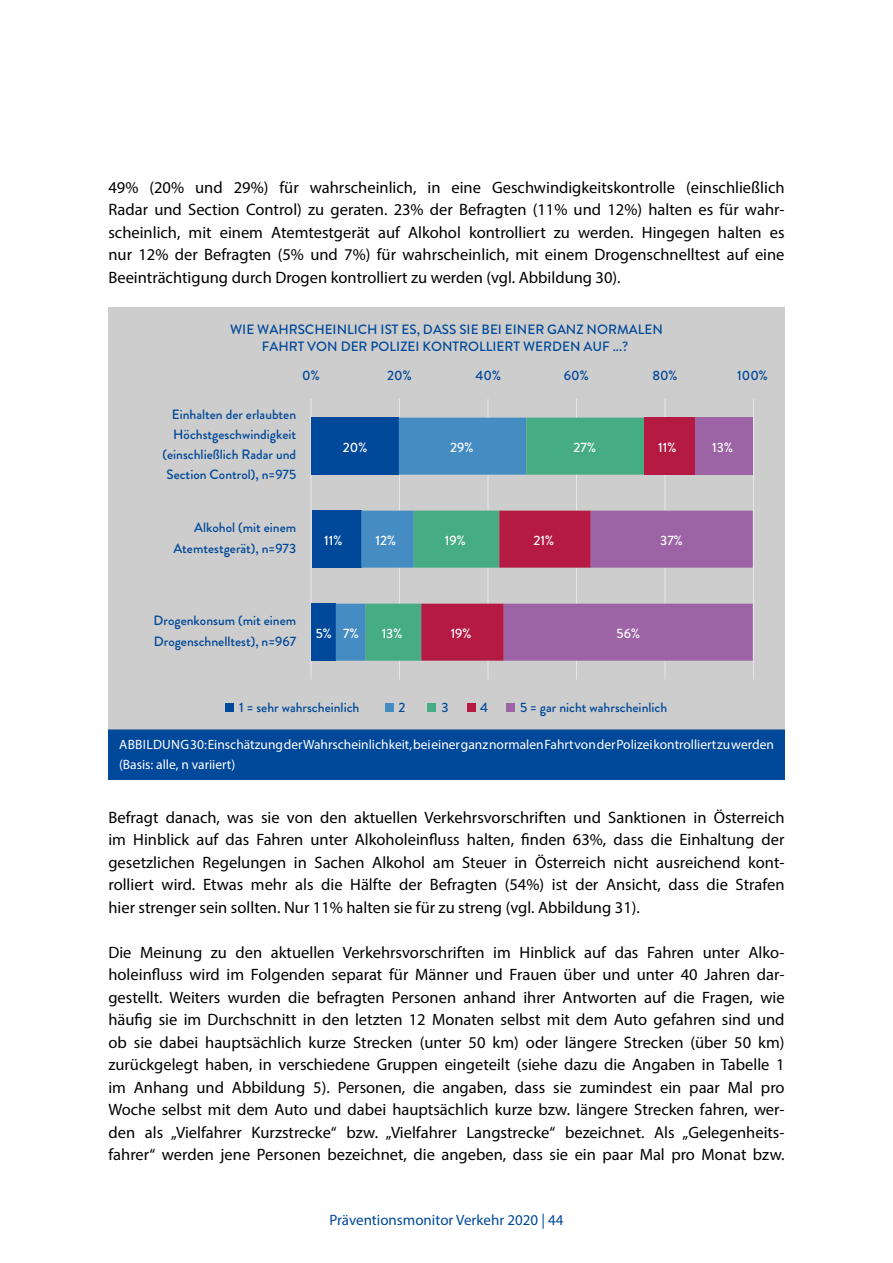
<style>
.page{position:relative;width:893px;height:1263px;background:#fff}
.page>*{position:absolute;margin:0;border:0;box-sizing:border-box;transform-origin:0 0}
.FLIESS{font:16.5px/22.5px "Myriad Pro";color:#000;text-align:justify}
.t1{font:15px "Myriad Pro";color:#00489a}
.t2{font:500 13.5px/20px "Brandon Grotesque";color:#00489a;text-align:right}
.t3{font:13.5px/19.5px "Myriad Pro";color:#fff}
.t4{font:500 13.5px "Brandon Grotesque";color:#fff}
</style>
<div class="page">
<div style="left:108px;top:729px;width:676px;height:50px;background:#00489a"></div>
<div style="left:108px;top:307px;width:676px;height:422px;background:#cccdcc"></div>
<hr style="left:311px;top:399px;width:1px;height:280px;background:#e8e8e8">
<hr style="left:399px;top:399px;width:1px;height:280px;background:#e8e8e8">
<hr style="left:488px;top:399px;width:1px;height:280px;background:#e8e8e8">
<hr style="left:576px;top:399px;width:1px;height:280px;background:#e8e8e8">
<hr style="left:665px;top:399px;width:1px;height:280px;background:#e8e8e8">
<hr style="left:753px;top:399px;width:1px;height:280px;background:#e8e8e8">
<div style="left:312px;top:418px;width:87px;height:57px;background:#00489a"></div>
<div style="left:312px;top:511px;width:49px;height:57px;background:#00489a"></div>
<div style="left:312px;top:604px;width:24px;height:57px;background:#00489a"></div>
<div style="left:226px;top:703px;width:8px;height:8px;background:#00489a"></div>
<svg style="left:336px;top:510px;width:30px;height:151px"></svg>
<div style="left:385px;top:703px;width:8px;height:8px;background:#458cc3"></div>
<svg style="left:366px;top:418px;width:279px;height:243px"></svg>
<div style="left:428px;top:703px;width:8px;height:8px;background:#45ac84"></div>
<div style="left:645px;top:418px;width:51px;height:57px;background:#b51a43"></div>
<div style="left:467px;top:703px;width:9px;height:8px;background:#b51a43"></div>
<div style="left:696px;top:418px;width:57px;height:57px;background:#9c63a5"></div>
<svg style="left:421px;top:511px;width:332px;height:150px"></svg>
<div style="left:506px;top:703px;width:9px;height:8px;background:#9c63a5"></div>
<p class="FLIESS" style="left:108px;top:176px;width:678px">49% (20% und 29%) für wahrscheinlich, in eine Geschwindigkeitskontrolle (einschließlich Radar und Section Control) zu geraten. 23% der Befragten (11% und 12%) halten es für wahr&shy;scheinlich, mit einem Atemtestgerät auf Alkohol kontrolliert zu werden. Hingegen halten es nur 12% der Befragten (5% und 7%) für wahrscheinlich, mit einem Drogenschnelltest auf eine Beeinträchtigung durch Drogen kontrolliert zu werden (vgl. Abbildung 30).</p>
<p class="t2" style="left:230px;top:322px;width:434px;line-height:16.2px;text-align:center">WIE WAHRSCHEINLICH IST ES, DASS SIE BEI EINER GANZ NORMALEN<br>FAHRT VON DER POLIZEI KONTROLLIERT WERDEN AUF ...?</p>
<p class="t2" style="left:302px;top:366px;width:19px">0%</p>
<p class="t2" style="left:387px;top:366px;width:26px">20%</p>
<p class="t2" style="left:476px;top:366px;width:27px">40%</p>
<p class="t2" style="left:564px;top:366px;width:26px">60%</p>
<p class="t2" style="left:652px;top:366px;width:27px">80%</p>
<p class="t2" style="left:737px;top:366px;width:32px">100%</p>
<p class="t2" style="left:163px;top:405px;width:135px">Einhalten der erlaubten<br>Höchstgeschwindigkeit (einschließlich Radar und<br>Section Control), n=975</p>
<p class="t2" style="left:173px;top:517px;width:124px;line-height:21px">Alkohol (mit einem<br>Atemtestgerät), n=973</p>
<p class="t4" style="left:343px;top:438px;width:26px">20%</p>
<p class="t4" style="left:324px;top:531px;width:20px">11%</p>
<p class="t4" style="left:375px;top:531px;width:22px">12%</p>
<p class="t2" style="left:154px;top:610px;width:144px;line-height:21px;text-align:left">Drogenkonsum (mit einem<br>Drogenschnelltest), n=967</p>
<p class="t4" style="left:316px;top:624px;width:18px">5%</p>
<p class="t4" style="left:343px;top:624px;width:17px">7%</p>
<p class="t4" style="left:382px;top:624px;width:22px">13%</p>
<p class="t4" style="left:450px;top:438px;width:25px">29%</p>
<p class="t4" style="left:445px;top:531px;width:22px">19%</p>
<p class="t4" style="left:451px;top:624px;width:22px">19%</p>
<p class="t4" style="left:574px;top:438px;width:24px">27%</p>
<p class="t4" style="left:533px;top:531px;width:22px">21%</p>
<p class="t4" style="left:658px;top:438px;width:20px">11%</p>
<p class="t4" style="left:660px;top:531px;width:24px">37%</p>
<p class="t4" style="left:616px;top:624px;width:25px">56%</p>
<p class="t2" style="left:239px;top:697px;width:122px">1 = sehr wahrscheinlich</p>
<p class="t2" style="left:398px;top:697px;width:8px">2</p>
<p class="t2" style="left:441px;top:697px;width:9px">3</p>
<p class="t2" style="left:480px;top:697px;width:10px">4</p>
<p class="t2" style="left:520px;top:697px;width:149px">5 = gar nicht wahrscheinlich</p>
<p class="t4" style="left:712px;top:438px;width:22px">13%</p>
<p class="t3" style="left:119px;top:735px;width:656px">ABBILDUNG 30: Einschätzung der Wahrscheinlichkeit, bei einer ganz normalen Fahrt von der Polizei kontrolliert zu werden (Basis: alle, n variiert)</p>
<p class="FLIESS" style="left:108px;top:806px;width:678px">Befragt danach, was sie von den aktuellen Verkehrsvorschriften und Sanktionen in Österreich im Hinblick auf das Fahren unter Alkoholeinfluss halten, finden 63%, dass die Einhaltung der gesetzlichen Regelungen in Sachen Alkohol am Steuer in Österreich nicht ausreichend kont&shy;rolliert wird. Etwas mehr als die Hälfte der Befragten (54%) ist der Ansicht, dass die Strafen hier strenger sein sollten. Nur 11% halten sie für zu streng (vgl. Abbildung 31).</p>
<p class="FLIESS" style="left:108px;top:941px;width:678px">Die Meinung zu den aktuellen Verkehrsvorschriften im Hinblick auf das Fahren unter Alko&shy;holeinfluss wird im Folgenden separat für Männer und Frauen über und unter 40 Jahren dar&shy;gestellt. Weiters wurden die befragten Personen anhand ihrer Antworten auf die Fragen, wie häufig sie im Durchschnitt in den letzten 12 Monaten selbst mit dem Auto gefahren sind und ob sie dabei hauptsächlich kurze Strecken (unter 50 km) oder längere Strecken (über 50 km) zurückgelegt haben, in verschiedene Gruppen eingeteilt (siehe dazu die Angaben in Tabelle 1 im Anhang und Abbildung 5). Personen, die angaben, dass sie zumindest ein paar Mal pro Woche selbst mit dem Auto und dabei hauptsächlich kurze bzw. längere Strecken fahren, wer&shy;den als „Vielfahrer Kurzstrecke“ bzw. „Vielfahrer Langstrecke“ bezeichnet. Als „Gelegenheits&shy;fahrer“ werden jene Personen bezeichnet, die angeben, dass sie ein paar Mal pro Monat bzw.</p>
<p class="t1" style="left:329px;top:1210px;width:236px">Präventionsmonitor Verkehr 2020 | 44</p>
</div>
